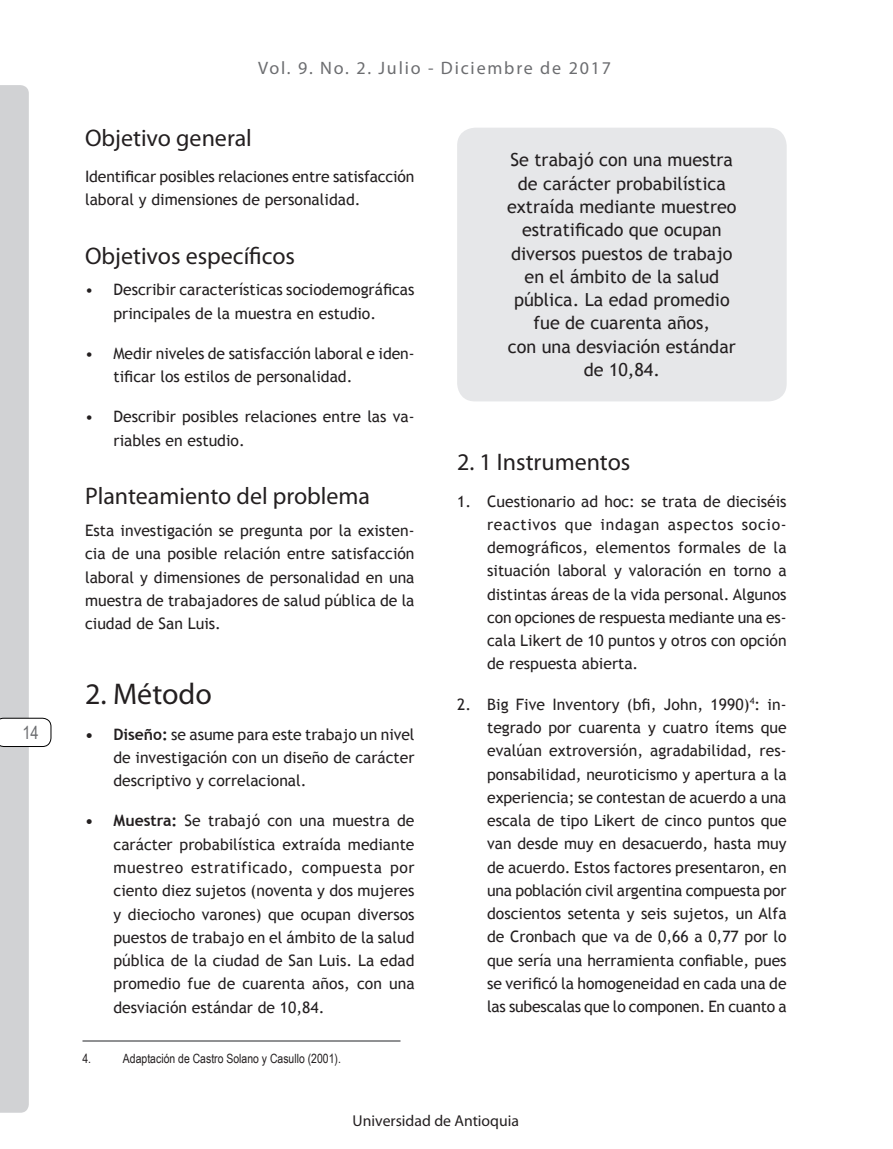
<style>
.page{position:relative;width:893px;height:1149px;background:#fff}
.page>*{position:absolute;margin:0;border:0;box-sizing:border-box;transform-origin:0 0}
.t1{font:30px "Myriad Pro";color:#231f20}
.t2{font:24px "Myriad Pro";color:#231f20}
.t3{font:18px/23.2px "Trebuchet MS";color:#231f20;text-align:center}
.t4{font:18px "Myriad Pro";letter-spacing:.1em;color:#6c6d70}
.t5{font:18px "Arial Narrow";color:#6c6d70}
.t6{font:15.75px/23.2px "Trebuchet MS";color:#231f20;text-align:justify}
.t7{font:15.75px "Myriad Pro";color:#231f20}
.t8{font:12.75px "Arial Narrow";color:#231f20}
.s1{font-weight:700}
</style>
<div class="page">
<svg style="left:0;top:85px;width:51px;height:1027px"></svg>
<div style="left:457px;top:128px;width:330px;height:273px;background:#e6e7e9;border-radius:18px"></div>
<hr style="left:82px;top:1039px;width:318px;height:2px;background:#6c6d70">
<p class="t5" style="left:22px;top:719px;width:18px">14</p>
<p class="t4" style="left:258px;top:57px;width:354px">Vol. 9. No. 2. Julio - Diciembre de 2017</p>
<h2 class="t2" style="left:85px;top:123px;width:168px">Objetivo general</h2>
<p class="t6" style="left:85px;top:165px;width:331px">Identificar posibles relaciones entre satisfacción laboral y dimensiones de personalidad.</p>
<h2 class="t2" style="left:85px;top:241px;width:212px">Objetivos específicos</h2>
<p class="t6" style="left:114px;top:278px;width:303px;text-indent:-29px">• Describir características sociodemográficas principales de la muestra en estudio.</p>
<p class="t6" style="left:114px;top:342px;width:303px;text-indent:-29px">• Medir niveles de satisfacción laboral e iden&shy;tificar los estilos de personalidad.</p>
<p class="t6" style="left:114px;top:405px;width:303px;text-indent:-29px">• Describir posibles relaciones entre las va&shy;riables en estudio.</p>
<h2 class="t2" style="left:85px;top:481px;width:287px">Planteamiento del problema</h2>
<p class="t6" style="left:85px;top:519px;width:331px">Esta investigación se pregunta por la existen&shy;cia de una posible relación entre satisfacción laboral y dimensiones de personalidad en una muestra de trabajadores de salud pública de la ciudad de San Luis.</p>
<h1 class="t1" style="left:85px;top:674px;width:128px">2. Método</h1>
<p class="t6" style="left:114px;top:722px;width:303px;text-indent:-29px"><span class="s1">• Diseño:</span> se asume para este trabajo un nivel de investigación con un diseño de carácter descriptivo y correlacional.</p>
<p class="t6" style="left:114px;top:809px;width:303px;text-indent:-29px"><span class="s1">• Muestra:</span> Se trabajó con una muestra de carácter probabilística extraída mediante muestreo estratificado, compuesta por ciento diez sujetos (noventa y dos mujeres y dieciocho varones) que ocupan diversos puestos de trabajo en el ámbito de la salud pública de la ciudad de San Luis. La edad promedio fue de cuarenta años, con una desviación estándar de 10,84.</p>
<p class="t8" style="left:82px;top:1048px;width:10px">4.</p>
<p class="t8" style="left:123px;top:1048px;width:219px">Adaptación de Castro Solano y Casullo (2001).</p>
<p class="t3" style="left:507px;top:149px;width:231px">Se trabajó con una muestra de carácter probabilística extraída mediante muestreo estratificado que ocupan diversos puestos de trabajo en el ámbito de la salud pública. La edad promedio fue de cuarenta años,<br>con una desviación estándar de 10,84.</p>
<h2 class="t2" style="left:457px;top:447px;width:175px">2. 1 Instrumentos</h2>
<p class="t6" style="left:487px;top:489px;width:301px;text-indent:-30px">1. Cuestionario ad hoc: se trata de dieciséis reactivos que indagan aspectos socio&shy;demográficos, elementos formales de la situación laboral y valoración en torno a distintas áreas de la vida personal. Algunos con opciones de respuesta mediante una es&shy;cala Likert de 10 puntos y otros con opción de respuesta abierta.</p>
<p class="t6" style="left:487px;top:692px;width:301px;text-indent:-30px">2. Big Five Inventory (bfi, John, 1990)<sup>4</sup>: in&shy;tegrado por cuarenta y cuatro ítems que evalúan extroversión, agradabilidad, res&shy;ponsabilidad, neuroticismo y apertura a la experiencia; se contestan de acuerdo a una escala de tipo Likert de cinco puntos que van desde muy en desacuerdo, hasta muy de acuerdo. Estos factores presentaron, en una población civil argentina compuesta por doscientos setenta y seis sujetos, un Alfa de Cronbach que va de 0,66 a 0,77 por lo que sería una herramienta confiable, pues se verificó la homogeneidad en cada una de las subescalas que lo componen. En cuanto a</p>
<p class="t7" style="left:353px;top:1111px;width:168px">Universidad de Antioquia</p>
</div>
